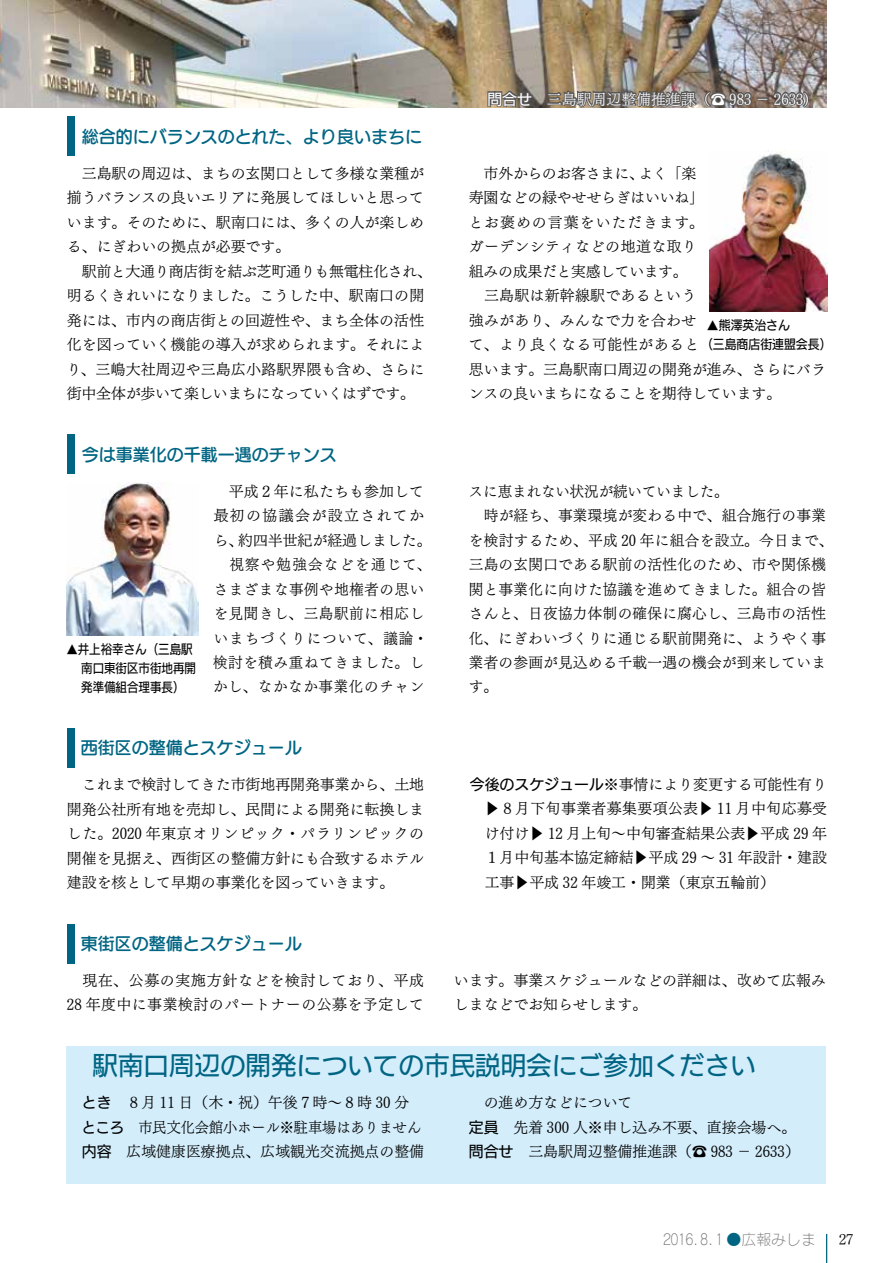
<style>
.page{position:relative;width:893px;height:1263px;background:#fff}
.page>*{position:absolute;margin:0;border:0;box-sizing:border-box;transform-origin:0 0}
.t1{font:25.5px "UD Kakugo Large Pro M";color:#006583}
.t2{font:16.95px "UD Marugo Large Pro DB";color:#006583}
.t3{font:14.85px/24.5px "UD Mincho Pro L";color:#000}
.t4{font:14.85px/24.5px "UD Mincho Pro L";letter-spacing:.02em;color:#000}
.t5{font:14.85px/24.5px "UD Mincho Pro L";letter-spacing:.05em;color:#000}
.t6{font:14.85px/24.5px "UD Mincho Pro L";letter-spacing:.035em;color:#000}
.t7{font:14.85px "UD Mincho Pro L";color:#fff}
.t8{font:14.85px "Rodin Cattleya Pro L";color:#727171}
.t9{font:14.85px "Tsuku Min Pro L";color:#000}
.t10{font:12.75px/19.2px "UD Kakugo Large Pro M";color:#000;scale:.9 1}
.t11{font:12.75px/19.2px "UD Kakugo Large Pro M";color:#000;scale:.93 1}
.s1{font-family:"UD Kakugo Large Pro M"}
.s2{color:#006583}
</style>
<div class="page">
<img style="left:0;top:0;width:826px;height:107px">
<svg style="left:486px;top:90px;width:48px;height:18px"></svg>
<img style="left:546px;top:74px;width:264px;height:34px">
<div style="left:67px;top:1046px;width:759px;height:137px;background:#d3edfb"></div>
<div style="left:67px;top:117px;width:7px;height:39px;background:#006583"></div>
<img style="left:709px;top:152px;width:118px;height:159px">
<div style="left:67px;top:728px;width:7px;height:39px;background:#006583"></div>
<div style="left:67px;top:435px;width:7px;height:39px;background:#006583"></div>
<img style="left:67px;top:483px;width:131px;height:153px">
<div style="left:67px;top:924px;width:7px;height:39px;background:#006583"></div>
<svg style="left:826px;top:1234px;width:1px;height:29px"></svg>
<p class="t2" style="left:82px;top:122px;width:342px">総合的にバランスのとれた、より良いまちに</p>
<p class="t3" style="left:66px;top:161px;width:367px">　三島駅の周辺は、まちの玄関口として多様な業種が揃うバランスの良いエリアに発展してほしいと思っています。そのために、駅南口には、多くの人が楽しめる、にぎわいの拠点が必要です。<br>　駅前と大通り商店街を結ぶ芝町通りも無電柱化され、明るくきれいになりました。こうした中、駅南口の開発には、市内の商店街との回遊性や、まち全体の活性化を図っていく機能の導入が求められます。それにより、三嶋大社周辺や三島広小路駅界隈も含め、さらに街中全体が歩いて楽しいまちになっていくはずです。</p>
<p class="t2" style="left:82px;top:440px;width:257px">今は事業化の千載一遇のチャンス</p>
<p class="t10" style="left:81px;top:639px;width:129px;text-indent:-15px">▲井上裕幸さん（三島駅南口東街区市街地再開発準備組合理事長）</p>
<p class="t5" style="left:213px;top:478px;width:220px">　平成２年に私たちも参加して最初の協議会が設立されてから、約四半世紀が経過しました。　視察や勉強会などを通じて、さまざまな事例や地権者の思いを見聞きし、三島駅前に相応しいまちづくりについて、議論・検討を積み重ねてきました。しかし、なかなか事業化のチャン</p>
<p class="t2" style="left:81px;top:733px;width:223px">西街区の整備とスケジュール</p>
<p class="t7" style="left:487px;top:87px;width:325px"><span class="s1">問合せ</span>　三島駅周辺整備推進課（☎ 983 － 2633）</p>
<p class="t3" style="left:468px;top:161px;width:359px">　市外からのお客さまに、よく「楽<br>寿園などの緑やせせらぎはいいね」<br>とお褒めの言葉をいただきます。<br>ガーデンシティなどの地道な取り<br>組みの成果だと実感しています。<br>　三島駅は新幹線駅であるという<br>強みがあり、みんなで力を合わせ<br>て、より良くなる可能性があると<br>思います。三島駅南口周辺の開発が進み、さらにバランスの良いまちになることを期待しています。</p>
<p class="t11" style="left:701px;top:315px;width:142px;text-indent:6px">▲熊澤英治さん<br>（三島商店街連盟会長）</p>
<p class="t4" style="left:469px;top:478px;width:366px">スに恵まれない状況が続いていました。<br>　時が経ち、事業環境が変わる中で、組合施行の事業を検討するため、平成 20 年に組合を設立。今日まで、三島の玄関口である駅前の活性化のため、市や関係機関と事業化に向けた協議を進めてきました。組合の皆さんと、日夜協力体制の確保に腐心し、三島市の活性化、にぎわいづくりに通じる駅前開発に、ようやく事業者の参画が見込める千載一遇の機会が到来しています。</p>
<p class="t3" style="left:67px;top:772px;width:359px;text-align:justify">　これまで検討してきた市街地再開発事業から、土地開発公社所有地を売却し、民間による開発に転換しました。2020 年東京オリンピック・パラリンピックの開催を見据え、西街区の整備方針にも合致するホテル建設を核として早期の事業化を図っていきます。</p>
<p class="t3" style="left:485px;top:772px;width:359px;text-indent:-15px"><span class="s1">今後のスケジュール</span>※事情により変更する可能性有り　▶８月下旬事業者募集要項公表▶ 11 月中旬応募受け付け▶ 12 月上旬～中旬審査結果公表▶平成 29 年<br>１月中旬基本協定締結▶平成 29 ～ 31 年設計・建設工事▶平成 32 年竣工・開業（東京五輪前）</p>
<p class="t2" style="left:81px;top:929px;width:223px">東街区の整備とスケジュール</p>
<p class="t6" style="left:67px;top:967px;width:359px">　現在、公募の実施方針などを検討しており、平成<br>28 年度中に事業検討のパートナーの公募を予定して</p>
<p class="t3" style="left:454px;top:967px;width:374px">います。事業スケジュールなどの詳細は、改めて広報みしまなどでお知らせします。</p>
<h1 class="t1" style="left:92px;top:1045px;width:665px">駅南口周辺の開発についての市民説明会にご参加ください</h1>
<p class="t3" style="left:82px;top:1090px;width:344px"><span class="s1">とき</span>　８月 11 日（木・祝）午後７時～８時 30 分<span class="s1">ところ</span>　市民文化会館小ホール※駐車場はありません<span class="s1">内容</span>　広域健康医療拠点、広域観光交流拠点の整備</p>
<p class="t3" style="left:469px;top:1090px;width:333px;text-indent:15px">の進め方などについて<br><span class="s1">定員　</span>先着 300 人※申し込み不要、直接会場へ。<span class="s1">問合せ</span>　三島駅周辺整備推進課（☎ 983 － 2633）</p>
<p class="t8" style="left:663px;top:1230px;width:154px">２０１６．８．１ <span class="s2">●</span>広報みしま</p>
<p class="t9" style="left:839px;top:1226px;width:16px">27</p>
</div>
